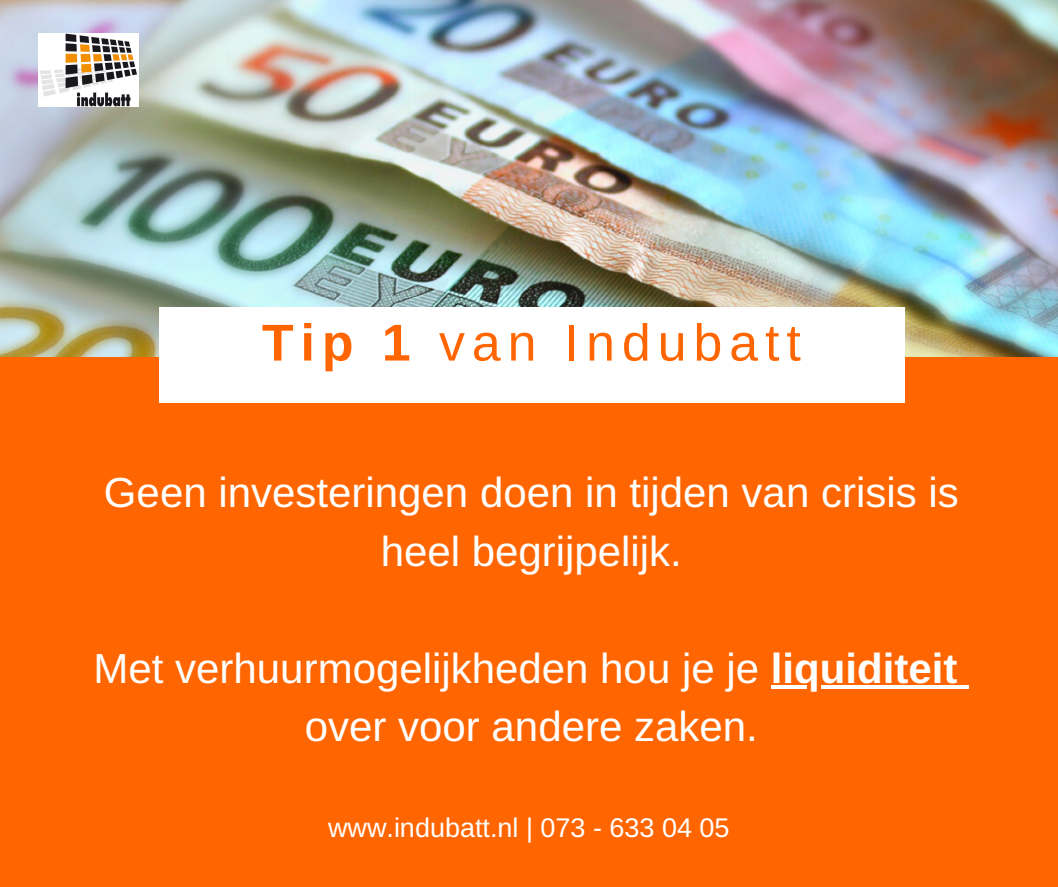
<style>
.page{position:relative;width:1058px;height:887px;background:#fff}
.page>*{position:absolute;margin:0;border:0;box-sizing:border-box;transform-origin:0 0}
.t1{font:51.9px "Arimo";letter-spacing:.135em;color:#ff6601}
.t2{font:42px/58.5px "Arimo";color:#fff;text-align:center}
.t3{font:27px "Arimo";color:#fff}
.s1{font-weight:700}
</style>
<div class="page">
<img style="left:0;top:0;width:1058px;height:356px">
<div style="left:0;top:356px;width:1058px;height:530px;background:#ff6601"></div>
<div style="left:159px;top:307px;width:745px;height:96px;background:#fff"></div>
<img style="left:39px;top:33px;width:100px;height:73px">
<hr style="left:770px;top:685px;width:187px;height:3px;background:#fff">
<svg style="left:957px;top:685px;width:12px;height:3px"></svg>
<p class="t1" style="left:262px;top:313px;width:540px"><span class="s1">Tip 1</span> van Indubatt</p>
<p class="t2" style="left:104px;top:463px;width:856px">Geen investeringen doen in tijden van crisis is heel begrijpelijk.</p>
<p class="t2" style="left:93px;top:639px;width:865px">Met verhuurmogelijkheden hou je je <span class="s1">liquiditeit </span>over voor andere zaken.</p>
<p class="t3" style="left:328px;top:812px;width:403px">www.indubatt.nl | 073 - 633 04 05</p>
</div>
